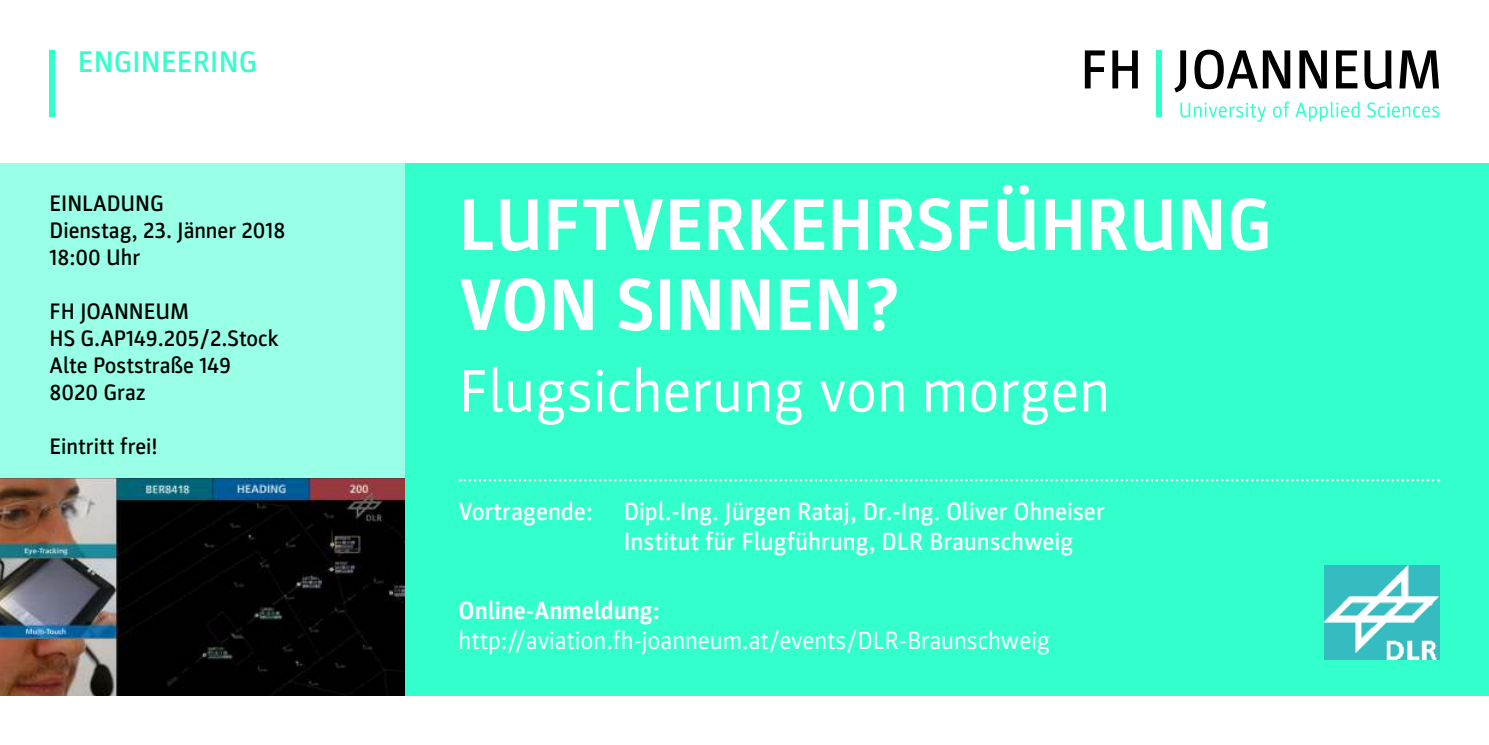
<style>
.page{position:relative;width:1489px;height:745px;background:#fff}
.page>*{position:absolute;margin:0;border:0;box-sizing:border-box;transform-origin:0 0}
.t1{font:700 74px/80px "Parka";color:#fff}
.t2{font:60px "Parka";color:#fff}
.t3{font:500 30px "Parka";letter-spacing:.01em;color:#3fc}
.t4{font:500 25px/30px "Parka";color:#fff}
.t5{font:25px "Parka";color:#fff}
.t6{font:700 25px "Parka";color:#fff}
.t7{font:500 22.5px/27px "Parka";color:#000}
</style>
<div class="page">
<div style="left:404px;top:163px;width:1084px;height:531px;background:#3fc"></div>
<svg style="left:1180px;top:102px;width:85px;height:20px"></svg>
<svg style="left:1272px;top:101px;width:17px;height:16px"></svg>
<svg style="left:1295px;top:101px;width:64px;height:21px"></svg>
<svg style="left:1367px;top:102px;width:72px;height:15px"></svg>
<svg style="left:1084px;top:50px;width:20px;height:38px"></svg>
<svg style="left:1112px;top:50px;width:25px;height:38px"></svg>
<div style="left:1156px;top:50px;width:5px;height:67px;background:#3fc"></div>
<svg style="left:1194px;top:50px;width:96px;height:39px"></svg>
<svg style="left:1299px;top:50px;width:27px;height:38px"></svg>
<svg style="left:1336px;top:50px;width:21px;height:38px"></svg>
<svg style="left:1364px;top:50px;width:27px;height:39px"></svg>
<svg style="left:1399px;top:50px;width:39px;height:38px"></svg>
<svg style="left:1174px;top:50px;width:11px;height:42px"></svg>
<div style="left:50px;top:50px;width:5px;height:67px;background:#3fc"></div>
<div style="left:0;top:163px;width:404px;height:315px;background:#99ffe6"></div>
<img style="left:0;top:478px;width:404px;height:216px">
<svg style="left:460px;top:478px;width:978px;height:3px"></svg>
<img style="left:1324px;top:565px;width:115px;height:94px">
<h3 class="t3" style="left:78px;top:50px;width:181px">ENGINEERING</h3>
<p class="t7" style="left:50px;top:191px;width:237px">EINLADUNG<br>Dienstag, 23. Jänner 2018<br>18:00 Uhr</p>
<p class="t7" style="left:50px;top:299px;width:231px">FH JOANNEUM<br>HS G.AP149.205/2.Stock<br>Alte Poststraße 149<br>8020 Graz</p>
<p class="t7" style="left:50px;top:434px;width:110px">Eintritt frei!</p>
<h1 class="t1" style="left:458px;top:185px;width:814px">LUFTVERKEHRSFÜHRUNG<br>VON SINNEN?</h1>
<h2 class="t2" style="left:458px;top:364px;width:652px">Flugsicherung von morgen</h2>
<p class="t4" style="left:623px;top:498px;width:482px;text-indent:-165px">Vortragende: Dipl.-Ing. Jürgen Rataj, Dr.-Ing. Oliver Ohneiser<br>Institut für Flugführung, DLR Braunschweig</p>
<p class="t6" style="left:458px;top:596px;width:202px">Online-Anmeldung:</p>
<p class="t5" style="left:458px;top:629px;width:593px">http://aviation.fh-joanneum.at/events/DLR-Braunschweig</p>
</div>
